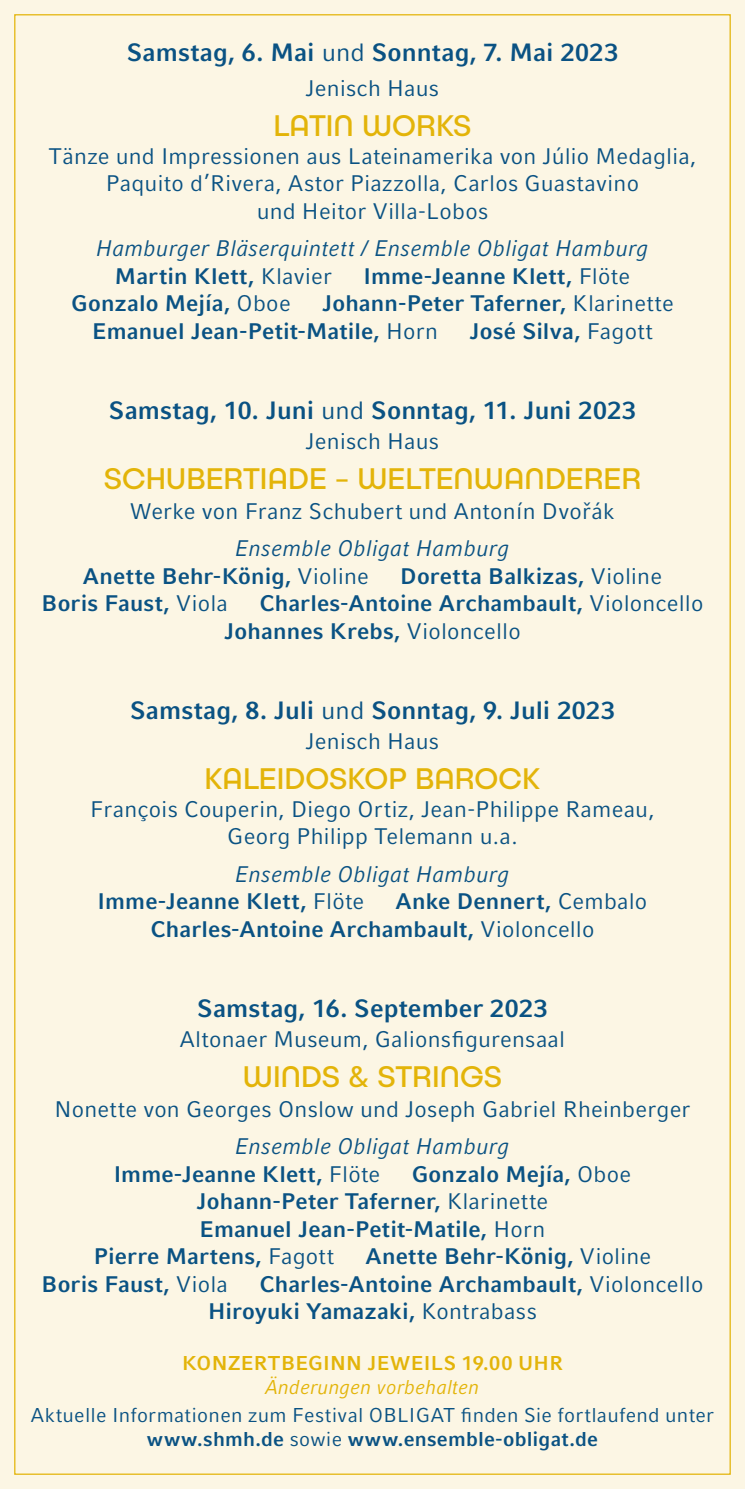
<style>
.page{position:relative;width:745px;height:1489px;background:#fff}
.page>*{position:absolute;margin:0;border:0;box-sizing:border-box;transform-origin:0 0}
.t1{font:30px "Publica Play";color:#e3b409}
.t2{font:700 25px "Compatil Fact LT Pro";letter-spacing:.01em;color:#0a5283}
.t3{font:700 22.5px/27.5px "Compatil Fact LT Pro";letter-spacing:.005em;color:#0a5283}
.t4{font:22.5px/27.5px "Compatil Fact LT Pro";letter-spacing:.01em;color:#0a5283;text-align:center}
.t5{font:italic 22.5px/27.5px "Compatil Fact LT Pro";letter-spacing:.01em;color:#0a5283}
.t6{font:20px/24px "Compatil Fact LT Pro";letter-spacing:.015em;color:#0a5283;text-align:center}
.t7{font:700 20px "Compatil Fact LT Pro";letter-spacing:.015em;color:#e3b409}
.t8{font:italic 20px "Compatil Fact LT Pro";color:#e3b409}
.s1{font-weight:400}
.s2{font-weight:700;font-style:normal}
.s3{font-style:normal}
.s4{font-weight:700}
</style>
<div class="page">
<div style="left:0;top:0;width:744px;height:1488px;background:#fcf6e4"></div>
<p class="t2" style="left:127px;top:38px;width:493px">Samstag, 6. Mai <span class="s1">und</span> Sonntag, 7. Mai 2023</p>
<p class="t4" style="left:305px;top:75px;width:135px">Jenisch Haus</p>
<h1 class="t1" style="left:273px;top:107px;width:15px">LATI</h1>
<h1 class="t1" style="left:333px;top:107px;width:79px">N WORKS</h1>
<p class="t4" style="left:48px;top:142px;width:649px">Tänze und Impressionen aus Lateinamerika von Júlio Medaglia,<br>Paquito d’Rivera, Astor Piazzolla, Carlos Guastavino<br>und Heitor Villa-Lobos</p>
<p class="t5" style="left:115px;top:235px;width:535px;text-indent:-19px">Hamburger Bläserquintett / Ensemble Obligat Hamburg<br><span class="s2">Martin Klett,</span> <span class="s3">Klavier</span></p>
<p class="t3" style="left:363px;top:262px;width:268px">Imme-Jeanne Klett, <span class="s1">Flöte</span></p>
<p class="t3" style="left:71px;top:290px;width:221px">Gonzalo Mejía, <span class="s1">Oboe</span></p>
<p class="t3" style="left:92px;top:290px;width:582px;text-indent:230px">Johann-Peter Taferner, <span class="s1">Klarinette<br></span>Emanuel Jean-Petit-Matile, <span class="s1">Horn</span></p>
<p class="t3" style="left:469px;top:317px;width:185px">José Silva, <span class="s1">Fagott</span></p>
<p class="t2" style="left:109px;top:395px;width:528px">Samstag, 10. Juni <span class="s1">und</span> Sonntag, 11. Juni 2023</p>
<p class="t4" style="left:305px;top:427px;width:135px">Jenisch Haus</p>
<h1 class="t1" style="left:104px;top:459px;width:136px">SCHUBERTIA</h1>
<h1 class="t1" style="left:288px;top:459px;width:350px">DE - WELTENWANDERER</h1>
<p class="t4" style="left:130px;top:497px;width:486px">Werke von Franz Schubert und AntonÍn Dvořák</p>
<p class="t5" style="left:83px;top:535px;width:428px;text-indent:152px">Ensemble Obligat Hamburg<br><span class="s2">Anette Behr-König,</span> <span class="s3">Violine</span></p>
<p class="t3" style="left:400px;top:562px;width:263px">Doretta Balkizas, <span class="s1">Violine</span></p>
<p class="t3" style="left:42px;top:590px;width:188px">Boris Faust, <span class="s1">Viola</span></p>
<p class="t3" style="left:224px;top:590px;width:480px;text-indent:35px">Charles-Antoine Archambault, <span class="s1">Violoncello<br></span>Johannes Krebs, <span class="s1">Violoncello</span></p>
<p class="t2" style="left:130px;top:695px;width:486px">Samstag, 8. Juli <span class="s1">und</span> Sonntag, 9. Juli 2023</p>
<p class="t4" style="left:305px;top:727px;width:135px">Jenisch Haus</p>
<h1 class="t1" style="left:204px;top:759px;width:123px">KALEIDOSKO</h1>
<h1 class="t1" style="left:388px;top:759px;width:48px">P BARO</h1>
<h1 class="t1" style="left:498px;top:759px;width:41px">CK</h1>
<p class="t4" style="left:90px;top:795px;width:565px">François Couperin, Diego Ortiz, Jean-Philippe Rameau,<br>Georg Philipp Telemann u.a.</p>
<p class="t5" style="left:98px;top:860px;width:413px;text-indent:138px">Ensemble Obligat Hamburg<br><span class="s2">Imme-Jeanne Klett,</span> <span class="s3">Flöte</span></p>
<p class="t3" style="left:150px;top:887px;width:498px;text-indent:245px">Anke Dennert, <span class="s1">Cembalo<br></span>Charles-Antoine Archambault, <span class="s1">Violoncello</span></p>
<p class="t2" style="left:197px;top:993px;width:352px">Samstag, 16. September 2023</p>
<p class="t4" style="left:179px;top:1025px;width:387px">Altonaer Museum, Galionsfigurensaal</p>
<h1 class="t1" style="left:242px;top:1057px;width:151px">WINDS &amp; STRI</h1>
<h1 class="t1" style="left:439px;top:1057px;width:42px">NGS</h1>
<p class="t4" style="left:54px;top:1095px;width:637px">Nonette von Georges Onslow und Joseph Gabriel Rheinberger</p>
<p class="t5" style="left:114px;top:1132px;width:397px;text-indent:121px">Ensemble Obligat Hamburg<br><span class="s2">Imme-Jeanne Klett,</span> <span class="s3">Flöte</span></p>
<p class="t3" style="left:411px;top:1160px;width:221px">Gonzalo Mejía, <span class="s1">Oboe</span></p>
<p class="t3" style="left:196px;top:1187px;width:353px">Johann-Peter Taferner, <span class="s1">Klarinette</span></p>
<p class="t3" style="left:199px;top:1215px;width:347px">Emanuel Jean-Petit-Matile, <span class="s1">Horn</span></p>
<p class="t3" style="left:94px;top:1242px;width:242px">Pierre Martens, <span class="s1">Fagott</span></p>
<p class="t3" style="left:365px;top:1242px;width:287px">Anette Behr-König, <span class="s1">Violine</span></p>
<p class="t3" style="left:42px;top:1270px;width:188px">Boris Faust, <span class="s1">Viola</span></p>
<p class="t3" style="left:208px;top:1270px;width:496px;text-indent:51px">Charles-Antoine Archambault, <span class="s1">Violoncello<br></span>Hiroyuki Yamazaki, <span class="s1">Kontrabass</span></p>
<p class="t7" style="left:182px;top:1351px;width:99px">Konzertbegi</p>
<p class="t7" style="left:330px;top:1351px;width:234px">nn jewei ls 19.00 Uh r</p>
<p class="t8" style="left:265px;top:1375px;width:215px">Änderungen vorbehalten</p>
<p class="t6" style="left:31px;top:1403px;width:684px">Aktuelle Informationen zum Festival OBLIGAT finden Sie fortlaufend unter <span class="s4">www.shmh.de</span> sowie <span class="s4">www.ensemble-obligat.de</span></p>
</div>
